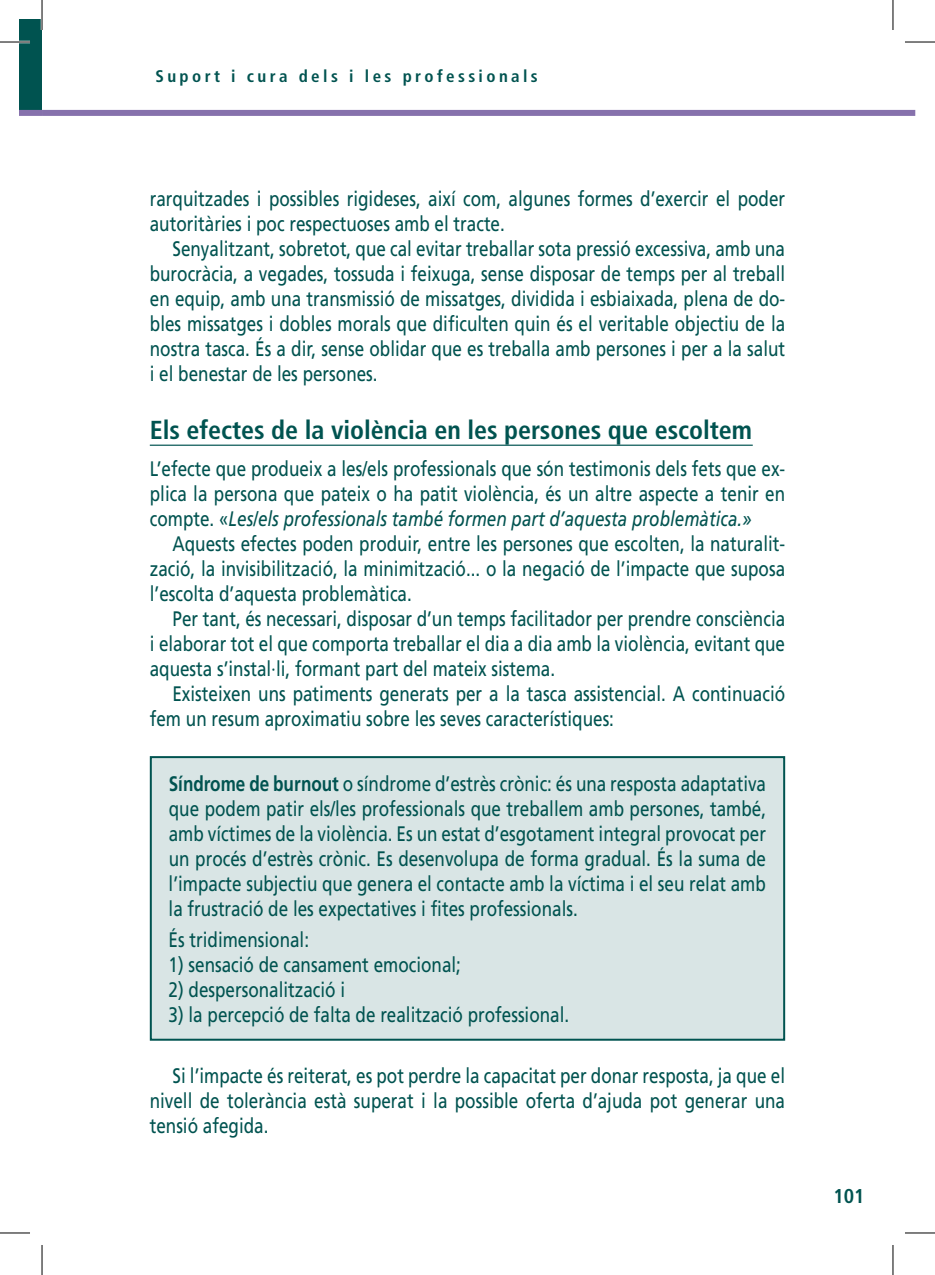
<style>
.page{position:relative;width:935px;height:1275px;background:#fff}
.page>*{position:absolute;margin:0;border:0;box-sizing:border-box;transform-origin:0 0}
.t1{font:700 condensed 26px "Frutiger LT Std";letter-spacing:-.005em;color:#005350}
.t2{font:21px/25px "Frutiger LT Std";color:#005350;text-align:justify;scale:.81 1}
.t3{font:700 condensed 20px "Frutiger LT Std";color:#005350}
.t4{font:700 condensed 16.8px "Frutiger LT Std";letter-spacing:.2em;color:#005350}
.s1{font-style:italic}
.s2{font-weight:700}
</style>
<div class="page">
<div style="left:19px;top:19px;width:23px;height:94px;background:#005350"></div>
<div style="left:19px;top:110px;width:23px;height:6px;background:#8671ac"></div>
<div style="left:42px;top:110px;width:873px;height:6px;background:#8671ac"></div>
<hr style="left:150px;top:444px;width:602px;height:2px;background:#005350">
<div style="left:151px;top:757px;width:633px;height:282px;background:#d9e5e5"></div>
<div style="left:150px;top:756px;width:635px;height:284px;border:2px solid #005350"></div>
<hr style="left:0;top:41px;width:30px;height:2px;background:#fff">
<hr style="left:41px;top:0;width:2px;height:30px;background:#fff">
<hr style="left:0;top:42px;width:30px;height:1px;background:#000">
<hr style="left:904px;top:42px;width:30px;height:1px;background:#000">
<hr style="left:0;top:1232px;width:30px;height:1px;background:#000">
<hr style="left:904px;top:1232px;width:30px;height:1px;background:#000">
<hr style="left:42px;top:0;width:1px;height:30px;background:#000">
<hr style="left:42px;top:1245px;width:1px;height:30px;background:#000">
<hr style="left:892px;top:0;width:1px;height:30px;background:#000">
<hr style="left:892px;top:1245px;width:1px;height:30px;background:#000">
<p class="t4" style="left:155px;top:67px;width:384px">Suport i cura dels i les professionals</p>
<p class="t2" style="left:150px;top:187px;width:785px">rarquitzades i possibles rigideses, així com, algunes formes d’exercir el poder autoritàries i poc respectuoses amb el tracte.</p>
<p class="t2" style="left:150px;top:237px;width:786px;text-indent:23px">Senyalitzant, sobretot, que cal evitar treballar sota pressió excessiva, amb una burocràcia, a vegades, tossuda i feixuga, sense disposar de temps per al treball en equip, amb una transmissió de missatges, dividida i esbiaixada, plena de do&shy;bles missatges i dobles morals que dificulten quin és el veritable objectiu de la nostra tasca. És a dir, sense oblidar que es treballa amb persones i per a la salut i el benestar de les persones.</p>
<p class="t1" style="left:150px;top:414px;width:603px">Els efectes de la violència en les persones que escoltem</p>
<p class="t2" style="left:150px;top:457px;width:785px">L’efecte que produeix a les/els professionals que són testimonis dels fets que ex&shy;plica la persona que pateix o ha patit violència, és un altre aspecte a tenir en compte. «<span class="s1">Les/els professionals també formen part d’aquesta problemàtica.»</span></p>
<p class="t2" style="left:150px;top:532px;width:785px;text-indent:23px">Aquests efectes poden produir, entre les persones que escolten, la naturalit&shy;zació, la invisibilització, la minimització... o la negació de l’impacte que suposa l’escolta d’aquesta problemàtica.</p>
<p class="t2" style="left:150px;top:607px;width:786px;text-indent:23px">Per tant, és necessari, disposar d’un temps facilitador per prendre consciència i elaborar tot el que comporta treballar el dia a dia amb la violència, evitant que aquesta s’instal·li, formant part del mateix sistema.</p>
<p class="t2" style="left:150px;top:682px;width:785px;text-indent:23px">Existeixen uns patiments generats per a la tasca assistencial. A continuació fem un resum aproximatiu sobre les seves característiques:</p>
<p class="t2" style="left:169px;top:771px;width:739px"><span class="s2">Síndrome de burnout</span> o síndrome d’estrès crònic: és una resposta adaptativa que podem patir els/les professionals que treballem amb persones, també, amb víctimes de la violència. Es un estat d’esgotament integral provocat per un procés d’estrès crònic. Es desenvolupa de forma gradual. És la suma de l’impacte subjectiu que genera el contacte amb la víctima i el seu relat amb la frustració de les expectatives i fites professionals.</p>
<p class="t2" style="left:169px;top:927px;width:175px">És tridimensional:</p>
<p class="t2" style="left:169px;top:952px;width:362px">1) sensació de cansament emocional;</p>
<p class="t2" style="left:169px;top:977px;width:219px">2) despersonalització i</p>
<p class="t2" style="left:169px;top:1002px;width:496px">3) la percepció de falta de realització professional.</p>
<p class="t2" style="left:150px;top:1063px;width:785px;text-indent:23px">Si l’impacte és reiterat, es pot perdre la capacitat per donar resposta, ja que el nivell de tolerància està superat i la possible oferta d’ajuda pot generar una tensió afegida.</p>
<p class="t3" style="left:833px;top:1183px;width:33px">101</p>
</div>
